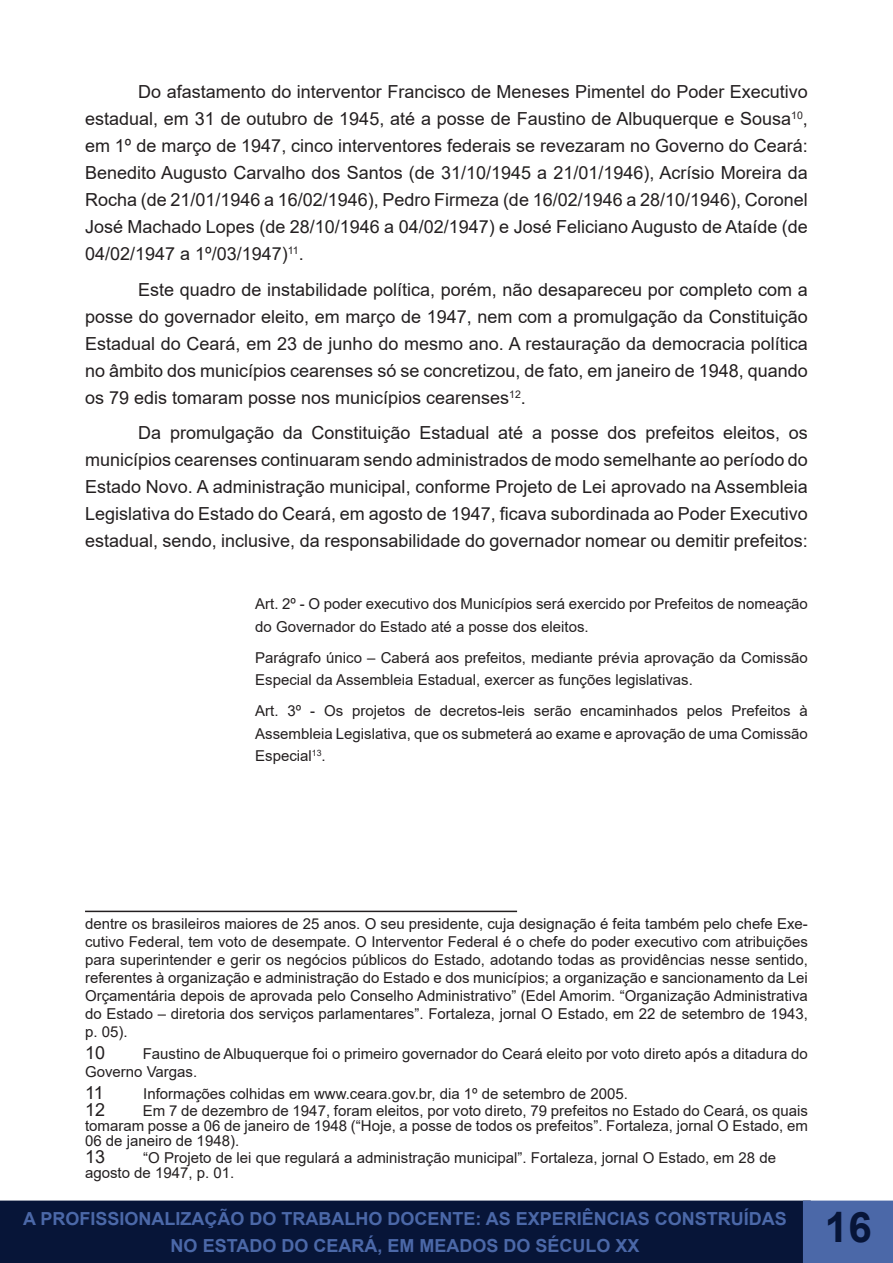
<style>
.page{position:relative;width:893px;height:1263px;background:#fff}
.page>*{position:absolute;margin:0;border:0;box-sizing:border-box;transform-origin:0 0}
.t1{font:700 42px "Arial";color:#071538}
.Text_body{font:18px/27px "Arial";color:#231f20;text-align:justify}
.t2{font:700 18px/27px "Arial";color:#4b68a8;text-align:center}
.t3{font:15px/18px "Arial";color:#231f20}
</style>
<div class="page">
<div style="left:0;top:1200px;width:811px;height:63px;background:#071538;border:2px solid #071538"></div>
<div style="left:803px;top:1200px;width:90px;height:63px;background:#4b68a8;border:2px solid #4b68a8"></div>
<div style="left:10px;top:1212px;width:790px;height:49px;background:#071538"></div>
<hr style="left:85px;top:911px;width:432px;height:1px;background:#231f20">
<p class="Text_body" style="left:85px;top:78px;width:724px;text-indent:53px">Do afastamento do interventor Francisco de Meneses Pimentel do Poder Executivo estadual, em 31 de outubro de 1945, até a posse de Faustino de Albuquerque e Sousa<sup>10</sup>, em 1º de março de 1947, cinco interventores federais se revezaram no Governo do Ceará:<br>Benedito Augusto Carvalho dos Santos (de 31/10/1945 a 21/01/1946), Acrísio Moreira da Rocha (de 21/01/1946 a 16/02/1946), Pedro Firmeza (de 16/02/1946 a 28/10/1946), Coronel José Machado Lopes (de 28/10/1946 a 04/02/1947) e José Feliciano Augusto de Ataíde (de 04/02/1947 a 1º/03/1947)<sup>11</sup>.</p>
<p class="Text_body" style="left:85px;top:276px;width:724px;text-indent:53px">Este quadro de instabilidade política, porém, não desapareceu por completo com a posse do governador eleito, em março de 1947, nem com a promulgação da Constituição Estadual do Ceará, em 23 de junho do mesmo ano. A restauração da democracia política no âmbito dos municípios cearenses só se concretizou, de fato, em janeiro de 1948, quando os 79 edis tomaram posse nos municípios cearenses<sup>12</sup>.</p>
<p class="Text_body" style="left:85px;top:419px;width:724px;text-indent:53px">Da promulgação da Constituição Estadual até a posse dos prefeitos eleitos, os municípios cearenses continuaram sendo administrados de modo semelhante ao período do Estado Novo. A administração municipal, conforme Projeto de Lei aprovado na Assembleia Legislativa do Estado do Ceará, em agosto de 1947, ficava subordinada ao Poder Executivo estadual, sendo, inclusive, da responsabilidade do governador nomear ou demitir prefeitos:</p>
<p class="t3" style="left:255px;top:593px;width:554px;line-height:22.5px">Art. 2º - O poder executivo dos Municípios será exercido por Prefeitos de nomeação do Governador do Estado até a posse dos eleitos.</p>
<p class="t3" style="left:255px;top:646px;width:554px;line-height:22.5px">Parágrafo único – Caberá aos prefeitos, mediante prévia aprovação da Comissão<br>Especial da Assembleia Estadual, exercer as funções legislativas.</p>
<p class="t3" style="left:255px;top:700px;width:554px;line-height:22.5px;text-align:justify">Art. 3º - Os projetos de decretos-leis serão encaminhados pelos Prefeitos à Assembleia Legislativa, que os submeterá ao exame e aprovação de uma Comissão Especial<sup>13</sup>.</p>
<p class="t3" style="left:85px;top:915px;width:724px;text-align:justify">dentre os brasileiros maiores de 25 anos. O seu presidente, cuja designação é feita também pelo chefe Exe&shy;cutivo Federal, tem voto de desempate. O Interventor Federal é o chefe do poder executivo com atribuições para superintender e gerir os negócios públicos do Estado, adotando todas as providências nesse sentido, referentes à organização e administração do Estado e dos municípios; a organização e sancionamento da Lei Orçamentária depois de aprovada pelo Conselho Administrativo” (Edel Amorim. “Organização Administrativa do Estado – diretoria dos serviços parlamentares”. Fortaleza, jornal O Estado, em 22 de setembro de 1943, p. 05).</p>
<p class="Text_body" style="left:85px;top:1039px;width:22px">10</p>
<p class="t3" style="left:143px;top:1045px;width:667px">Faustino de Albuquerque foi o primeiro governador do Ceará eleito por voto direto após a ditadura do</p>
<p class="t3" style="left:85px;top:1063px;width:114px">Governo Vargas.</p>
<p class="Text_body" style="left:85px;top:1079px;width:20px">11</p>
<p class="t3" style="left:143px;top:1084px;width:486px">Informações colhidas em www.ceara.gov.br, dia 1º de setembro de 2005.</p>
<p class="Text_body" style="left:85px;top:1096px;width:22px">12</p>
<p class="t3" style="left:85px;top:1103px;width:724px;line-height:14.7px;text-align:justify;text-indent:58px">Em 7 de dezembro de 1947, foram eleitos, por voto direto, 79 prefeitos no Estado do Ceará, os quais tomaram posse a 06 de janeiro de 1948 (“Hoje, a posse de todos os prefeitos”. Fortaleza, jornal O Estado, em 06 de janeiro de 1948).</p>
<p class="Text_body" style="left:85px;top:1143px;width:22px">13</p>
<p class="t3" style="left:85px;top:1150px;width:692px;line-height:14.7px;text-indent:58px">“O Projeto de lei que regulará a administração municipal”. Fortaleza, jornal O Estado, em 28 de agosto de 1947, p. 01.</p>
<p class="t2" style="left:23px;top:1205px;width:765px">A PROFISSIONALIZAÇÃO DO TRABALHO DOCENTE: AS EXPERIÊNCIAS CONSTRUÍDAS<br>NO ESTADO DO CEARÁ, EM MEADOS DO SÉCULO XX</p>
<h1 class="t1" style="left:825px;top:1198px;width:48px">16</h1>
</div>
